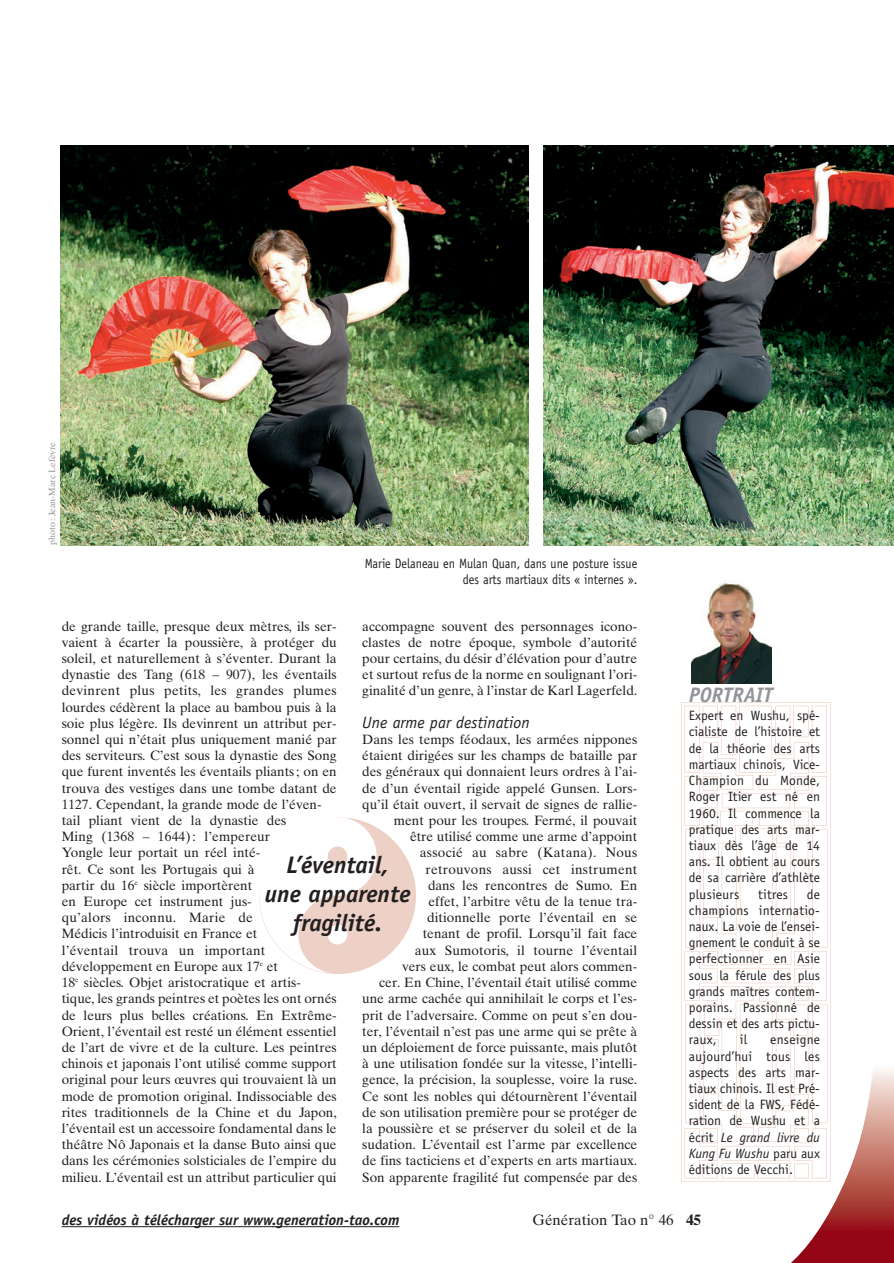
<style>
.page{position:relative;width:894px;height:1263px;background:#fff}
.page>*{position:absolute;margin:0;border:0;box-sizing:border-box;transform-origin:0 0}
.t1{font:italic 700 24px/28.8px "Officina Sans";color:#231f20;text-align:center}
.t2{font:italic 700 21px "Officina Sans";color:#939598}
.t3{font:italic 16.5px "Officina Sans";color:#231f20}
.t4{font:italic 700 15px "Officina Sans";color:#231f20}
.t5{font:15px "Times Ten";color:#231f20}
.t6{font:13.5px/16.2px "Times Ten";color:#231f20}
.t7{font:13.5px/16.2px "Officina Sans";color:#231f20;text-align:justify}
.t8{font:13.5px/16.2px "Officina Sans";color:#231f20;text-align:right;scale:.9 1}
.t9{font:9px "Times Ten";color:#939598}
.s1{font-style:italic}
.s2{font-weight:700}
</style>
<div class="page">
<img style="left:60px;top:145px;width:833px;height:1118px">
<p class="t9" style="left:49px;top:545px;width:104px;rotate:-90deg">photo : Jean-Marc Lefèvre</p>
<p class="t8" style="left:364px;top:556px;width:304px">Marie Delaneau en Mulan Quan, dans une posture issue des arts martiaux dits « internes ».</p>
<p class="t6" style="left:62px;top:619px;width:276px">de grande taille, presque deux mètres, ils ser&shy;vaient à écarter la poussière, à protéger du soleil, et naturellement à s’éventer. Durant la dynastie des Tang (618 – 907), les éventails devinrent plus petits, les grandes plumes lourdes cédèrent la place au bambou puis à la soie plus légère. Ils devinrent un attribut per&shy;sonnel qui n’était plus uniquement manié par des serviteurs. C’est sous la dynastie des Song que furent inventés les éventails pliants ; on en trouva des vestiges dans une tombe datant de 1127. Cependant, la grande mode de l’éven&shy;tail pliant vient de la dynastie des<br>Ming (1368 – 1644) : l’empereur<br>Yongle leur portait un réel inté-<br>rêt. Ce sont les Portugais qui à<br>partir du 16<sup>e</sup> siècle importèrent<br>en Europe cet instrument jus-<br>qu’alors inconnu. Marie de<br>Médicis l’introduisit en France et<br>l’éventail trouva un important développement en Europe aux 17<sup>e</sup> et<br>18<sup>e</sup> siècles. Objet aristocratique et artis&shy;tique, les grands peintres et poètes les ont ornés de leurs plus belles créations. En Extrême-Orient, l’éventail est resté un élément essentiel de l’art de vivre et de la culture. Les peintres chinois et japonais l’ont utilisé comme support original pour leurs œuvres qui trouvaient là un mode de promotion original. Indissociable des rites traditionnels de la Chine et du Japon, l’éventail est un accessoire fondamental dans le théâtre Nô Japonais et la danse Buto ainsi que dans les cérémonies solsticiales de l’empire du milieu. L’éventail est un attribut particulier qui</p>
<p class="t6" style="left:362px;top:619px;width:276px;text-align:justify">accompagne souvent des personnages icono&shy;clastes de notre époque, symbole d’autorité pour certains, du désir d’élévation pour d’autre et surtout refus de la norme en soulignant l’ori&shy;ginalité d’un genre, à l’instar de Karl Lagerfeld.</p>
<p class="t3" style="left:362px;top:716px;width:169px">Une arme par destination</p>
<p class="t6" style="left:362px;top:732px;width:276px;text-align:right">Dans les temps féodaux, les armées nippones étaient dirigées sur les champs de bataille par des généraux qui donnaient leurs ordres à l’ai&shy;de d’un éventail rigide appelé Gunsen. Lors&shy;qu’il était ouvert, il servait de signes de rallie&shy;ment pour les troupes. Fermé, il pouvait<br>être utilisé comme une arme d’appoint<br>associé au sabre (Katana). Nous retrouvons aussi cet instrument<br>dans les rencontres de Sumo. En<br>effet, l’arbitre vêtu de la tenue tra&shy;ditionnelle porte l’éventail en se<br>tenant de profil. Lorsqu’il fait face<br>aux Sumotoris, il tourne l’éventail<br>vers eux, le combat peut alors commen-<br>cer. En Chine, l’éventail était utilisé comme une arme cachée qui annihilait le corps et l’es&shy;prit de l’adversaire. Comme on peut s’en dou&shy;ter, l’éventail n’est pas une arme qui se prête à un déploiement de force puissante, mais plutôt à une utilisation fondée sur la vitesse, l’intelli&shy;gence, la précision, la souplesse, voire la ruse.<br>Ce sont les nobles qui détournèrent l’éventail de son utilisation première pour se protéger de la poussière et se préserver du soleil et de la sudation. L’éventail est l’arme par excellence de fins tacticiens et d’experts en arts martiaux.<br>Son apparente fragilité fut compensée par des</p>
<p class="t1" style="left:265px;top:853px;width:147px">L’éventail,<br>une apparente fragilité.</p>
<p class="t2" style="left:688px;top:686px;width:86px">PORTRAIT</p>
<p class="t7" style="left:688px;top:708px;width:133px">Expert en Wushu, spé&shy;cialiste de l’histoire et de la théorie des arts martiaux chinois, Vice-Champion du Monde, Roger Itier est né en 1960. Il commence la pratique des arts mar&shy;tiaux dès l’âge de 14 ans. Il obtient au cours de sa carrière d’athlète plusieurs</p>
<p class="t7" style="left:688px;top:887px;width:133px;text-indent:118px">de champions internatio&shy;naux. La voie de l’ensei&shy;gnement le conduit à se perfectionner en Asie sous la férule des plus grands maîtres contem&shy;porains. Passionné de dessin et des arts pictu&shy;raux,</p>
<p class="t7" style="left:758px;top:887px;width:32px">titres</p>
<p class="t7" style="left:739px;top:1032px;width:9px">il</p>
<p class="t7" style="left:688px;top:1032px;width:133px;text-indent:81px">enseigne aujourd’hui tous les aspects des arts mar&shy;tiaux chinois. Il est Pré&shy;sident de la FWS, Fédé&shy;ration de Wushu et a écrit <span class="s1">Le grand livre du Kung Fu Wushu</span> paru aux éditions de Vecchi.</p>
<p class="t4" style="left:62px;top:1214px;width:339px">des vidéos à télécharger sur www.generation-tao.com</p>
<p class="t5" style="left:532px;top:1214px;width:170px">Génération Tao n° 46 <span class="s2">45</span></p>
</div>
